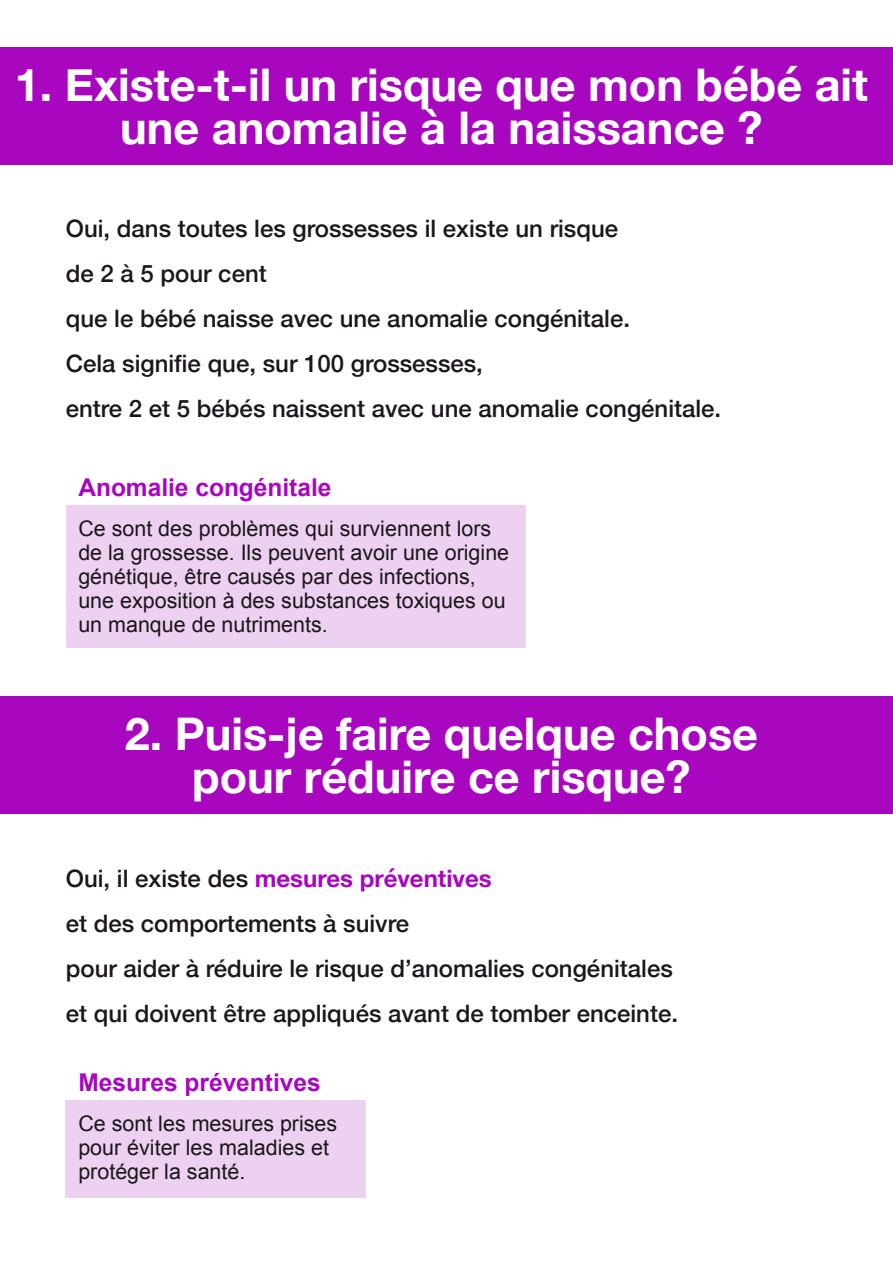
<style>
.page{position:relative;width:893px;height:1263px;background:#fff}
.page>*{position:absolute;margin:0;border:0;box-sizing:border-box;transform-origin:0 0}
.t1{font:700 45px/43px "Helvetica Neue";color:#fff;text-align:center}
.t2{font:700 24.45px "Arial";color:#a807bf}
.t3{font:500 24px/45px "Helvetica Neue";color:#1b171a}
.t4{font:21.45px/24px "Arial";color:#1b171a}
.s1{font-weight:700;color:#a807bf}
</style>
<div class="page">
<div style="left:0;top:48px;width:893px;height:117px;background:#a807bf"></div>
<div style="left:0;top:697px;width:893px;height:117px;background:#a807bf"></div>
<div style="left:66px;top:505px;width:460px;height:143px;background:#edd1f1"></div>
<div style="left:66px;top:1100px;width:300px;height:98px;background:#edd1f1"></div>
<h1 class="t1" style="left:15px;top:62px;width:855px">1. Existe-t-il un risque que mon bébé ait une anomalie à la naissance ?</h1>
<p class="t3" style="left:66px;top:206px;width:657px">Oui, dans toutes les grossesses il existe un risque<br>de 2 à 5 pour cent<br>que le bébé naisse avec une anomalie congénitale.<br>Cela signifie que, sur 100 grossesses,<br>entre 2 et 5 bébés naissent avec une anomalie congénitale.</p>
<p class="t2" style="left:78px;top:478px;width:255px">Anomalie congénitale</p>
<p class="t4" style="left:78px;top:518px;width:432px">Ce sont des problèmes qui surviennent lors de la grossesse. Ils peuvent avoir une origine génétique, être causés par des infections, une exposition à des substances toxiques ou un manque de nutriments.</p>
<h1 class="t1" style="left:125px;top:711px;width:635px">2. Puis-je faire quelque chose pour réduire ce risque?</h1>
<p class="t3" style="left:66px;top:855px;width:614px">Oui, il existe des <span class="s1">mesures préventives<br></span>et des comportements à suivre<br>pour aider à réduire le risque d’anomalies congénitales et qui doivent être appliqués avant de tomber enceinte.</p>
<p class="t2" style="left:78px;top:1073px;width:244px">Mesures préventives</p>
<p class="t4" style="left:78px;top:1113px;width:260px">Ce sont les mesures prises pour éviter les maladies et protéger la santé.</p>
</div>
